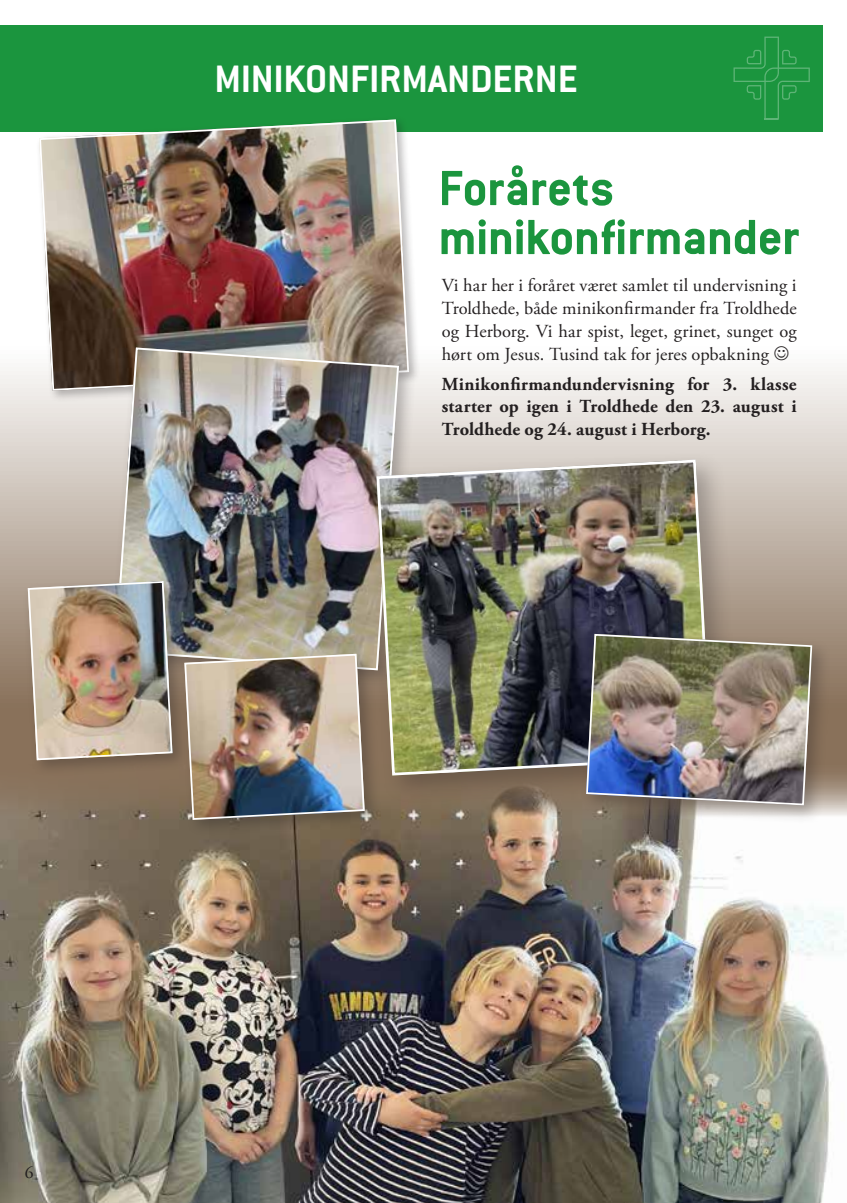
<style>
.page{position:relative;width:847px;height:1203px;background:#fff}
.page>*{position:absolute;margin:0;border:0;box-sizing:border-box;transform-origin:0 0}
.t1{font:700 54.25px/49px "Conduit ITC";letter-spacing:-.01em;color:#1b953e}
.t2{font:700 42px "Conduit ITC";color:#fff}
.t3{font:18.38px/22.8px "Adobe Garamond Pro";letter-spacing:.005em;color:#231f20;text-align:justify}
.t4{font:700 18.38px/22.8px "Adobe Garamond Pro";letter-spacing:.005em;color:#231f20;text-align:justify}
.t5{font:17.5px "Adobe Garamond Pro";color:#231f20}
</style>
<div class="page">
<svg style="left:0;top:367px;width:847px;height:392px;background:#d3cac2"></svg>
<img style="left:0;top:759px;width:847px;height:444px">
<div style="left:0;top:25px;width:822px;height:106px;background:#1b953e"></div>
<svg style="left:733px;top:37px;width:77px;height:83px"></svg>
<div style="left:36px;top:116px;width:385px;height:287px;background:#231f20;opacity:.3"></div>
<img style="left:38px;top:119px;width:372px;height:273px">
<div style="left:109px;top:342px;width:308px;height:346px;background:#231f20;opacity:.3"></div>
<img style="left:114px;top:346px;width:286px;height:303px">
<div style="left:23px;top:576px;width:166px;height:201px;background:#231f20;opacity:.3"></div>
<img style="left:27px;top:580px;width:146px;height:181px">
<div style="left:179px;top:649px;width:202px;height:187px;background:#231f20;opacity:.3"></div>
<img style="left:184px;top:654px;width:181px;height:166px">
<div style="left:184px;top:654px;width:181px;height:166px;border:2px solid #fff;border-radius:9px"></div>
<div style="left:367px;top:450px;width:374px;height:355px;background:#231f20;opacity:.3"></div>
<img style="left:376px;top:460px;width:335px;height:316px">
<div style="left:377px;top:460px;width:334px;height:315px;border:3px solid #fff;border-radius:16px"></div>
<div style="left:580px;top:628px;width:251px;height:197px;background:#231f20;opacity:.3"></div>
<img style="left:585px;top:633px;width:228px;height:173px">
<h2 class="t2" style="left:214px;top:54px;width:365px">MINIKONFIRMANDERNE</h2>
<h1 class="t1" style="left:438px;top:163px;width:362px">Forårets minikonfirmander</h1>
<p class="t3" style="left:442px;top:275px;width:356px">Vi har her i foråret været samlet til undervisning i Troldhede, både minikonfirmander fra Troldhede og Herborg. Vi har spist, leget, grinet, sunget og hørt om Jesus. Tusind tak for jeres opbakning</p>
<p class="t4" style="left:442px;top:373px;width:356px">Minikonfirmandundervisning for 3. klasse starter op igen i Troldhede den 23. august i Troldhede og 24. august i Herborg.</p>
<p class="t5" style="left:25px;top:1162px;width:10px">6</p>
</div>
